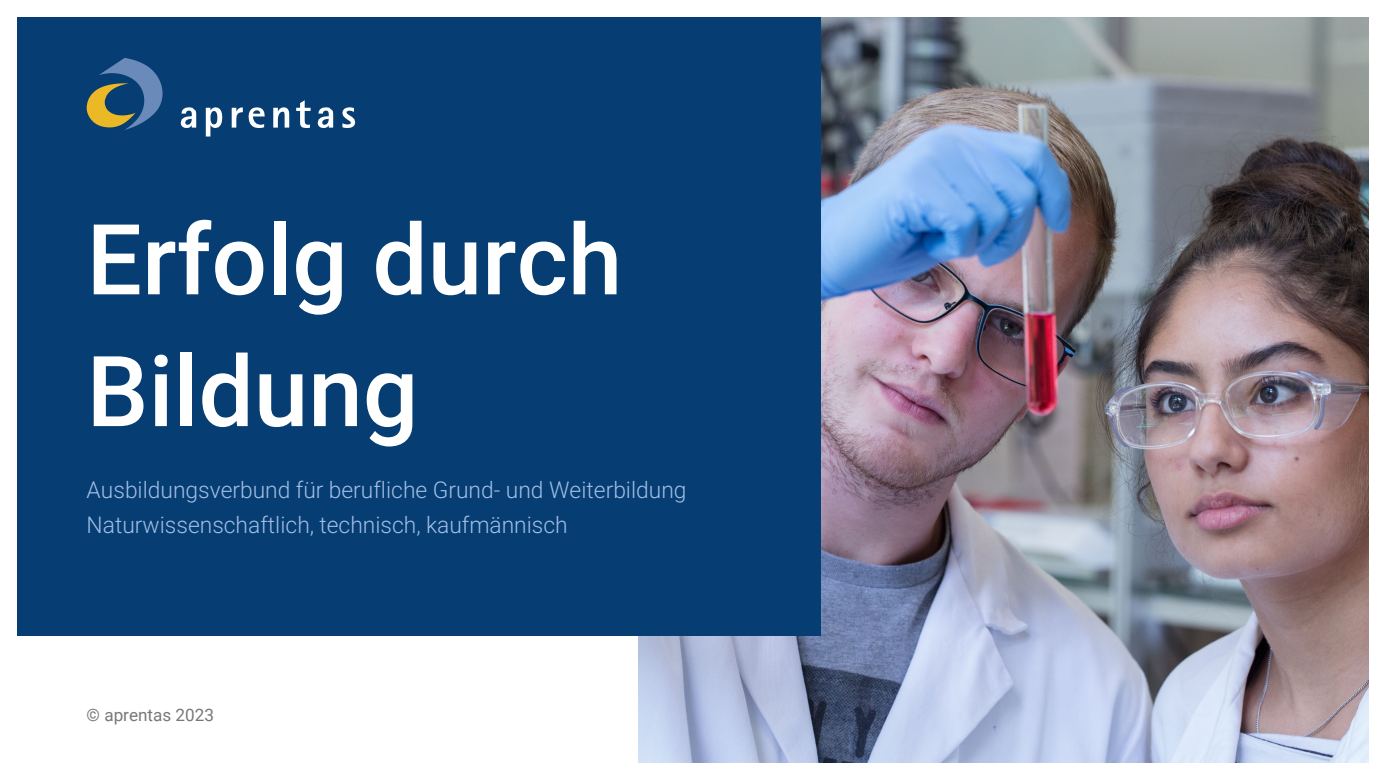
<style>
.page{position:relative;width:1386px;height:780px;background:#fff}
.page>*{position:absolute;margin:0;border:0;box-sizing:border-box;transform-origin:0 0}
.t1{font:500 98px/131.7px "Roboto";color:#fff}
.t2{font:300 22.75px/34.6px "Roboto";color:#a0bee6}
.t3{font:17.15px "Roboto";color:#787878}
</style>
<div class="page">
<img style="left:638px;top:17px;width:730px;height:745px">
<div style="left:17px;top:17px;width:803px;height:618px;background:#063d72"></div>
<svg style="left:181px;top:107px;width:15px;height:21px"></svg>
<svg style="left:206px;top:107px;width:16px;height:29px"></svg>
<svg style="left:232px;top:107px;width:32px;height:21px"></svg>
<svg style="left:273px;top:107px;width:16px;height:20px"></svg>
<svg style="left:296px;top:100px;width:14px;height:28px"></svg>
<svg style="left:317px;top:107px;width:16px;height:21px"></svg>
<svg style="left:342px;top:107px;width:13px;height:21px"></svg>
<svg style="left:87px;top:58px;width:76px;height:72px"></svg>
<p class="t1" style="left:87px;top:190px;width:537px">Erfolg durch<br>Bildung</p>
<p class="t2" style="left:87px;top:472px;width:601px">Ausbildungsverbund für berufliche Grund- und Weiterbildung<br>Naturwissenschaftlich, technisch, kaufmännisch</p>
<p class="t3" style="left:87px;top:702px;width:129px">© aprentas 2023</p>
</div>
